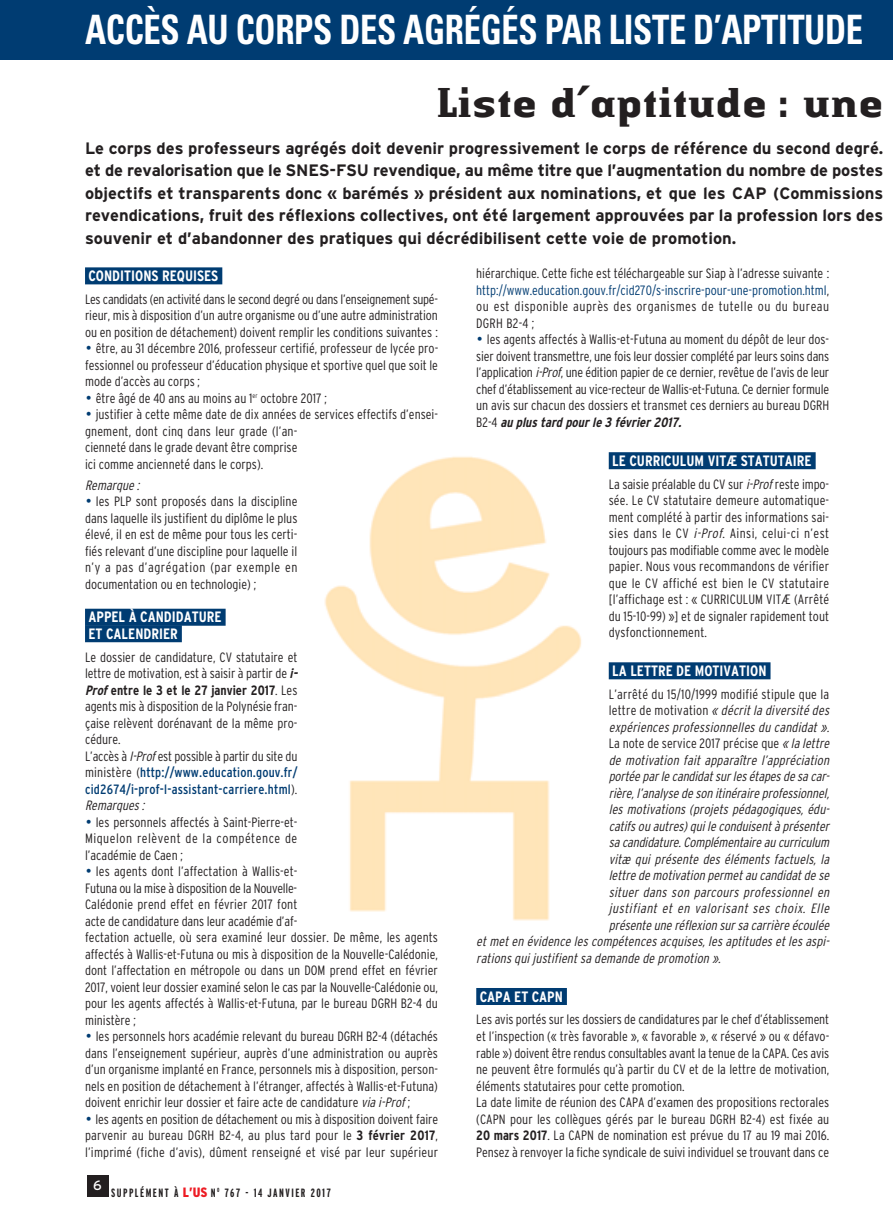
<style>
.page{position:relative;width:893px;height:1221px;background:#fff}
.page>*{position:absolute;margin:0;border:0;box-sizing:border-box;transform-origin:0 0}
.t1{font:700 43.5px "Authentic Small Ser LT";color:#231f20;scale:.9 1}
.t2{font:700 condensed 40.5px "Univers";letter-spacing:-.01em;color:#fff;scale:.85 1}
.t3{font:700 16.5px/22.5px "Interstate";color:#231f20;text-align:justify}
.t4{font:700 condensed 15px/16.5px "Interstate";color:#fff}
.t5{font:300 condensed 13.5px/16.5px "Interstate";color:#231f20;text-align:justify}
.t6{font:italic 300 condensed 13.5px "Interstate";letter-spacing:.01em;color:#231f20}
.t7{font:13.5px "Interstate";color:#fff}
.t8{font:700 extra-condensed 12px "Interstate";letter-spacing:.125em;color:#231f20}
.s1{color:#003c72}
.s2{font-size:22.5px;color:#003c72}
.s3{font-weight:700;font-style:italic}
.s4{font-weight:700}
.s5{font-style:italic}
.s6{font-weight:400;color:#003c72}
.s7{font-style:normal}
.s8{font-weight:900;font-stretch:condensed;font-size:13.5px;color:#ed1c24}
</style>
<div class="page">
<div style="left:87px;top:1175px;width:21px;height:21px;background:#231f20"></div>
<div style="left:0;top:0;width:893px;height:60px;background:#003c72"></div>
<div style="left:85px;top:267px;width:137px;height:17px;background:#003c72"></div>
<div style="left:85px;top:608px;width:141px;height:17px;background:#003c72"></div>
<div style="left:85px;top:625px;width:97px;height:17px;background:#003c72"></div>
<div style="left:609px;top:452px;width:207px;height:17px;background:#003c72"></div>
<div style="left:609px;top:662px;width:161px;height:17px;background:#003c72"></div>
<div style="left:476px;top:987px;width:91px;height:17px;background:#003c72"></div>
<img style="left:324px;top:456px;width:258px;height:465px">
<p class="t2" style="left:85px;top:15px;width:917px">ACCÈS AU CORPS DES AGRÉGÉS PAR LISTE D’APTITUDE</p>
<p class="t1" style="left:436px;top:86px;width:498px">Liste d’aptitude : une</p>
<p class="t3" style="left:85px;top:138px;width:800px">Le corps des professeurs agrégés doit devenir progressivement le corps de référence du second degré. et de revalorisation que le SNES-FSU revendique, au même titre que l’augmentation du nombre de postes objectifs et transparents donc « barémés » président aux nominations, et que les CAP (Commissions revendications, fruit des réflexions collectives, ont été largement approuvées par la profession lors des souvenir et d’abandonner des pratiques qui décrédibilisent cette voie de promotion.</p>
<p class="t4" style="left:88px;top:269px;width:135px">CONDITIONS REQUISES<span class="s1">I</span></p>
<p class="t5" style="left:85px;top:292px;width:354px">Les candidats (en activité dans le second degré ou dans l’enseignement supé&shy;rieur, mis à disposition d’un autre organisme ou d’une autre administration ou en position de détachement) doivent remplir les conditions suivantes :</p>
<p class="t5" style="left:85px;top:341px;width:355px"><span class="s2">•</span> être, au 31 décembre 2016, professeur certifié, professeur de lycée pro&shy;fessionnel ou professeur d’éducation physique et sportive quel que soit le mode d’accès au corps ;</p>
<p class="t5" style="left:85px;top:391px;width:243px"><span class="s2">•</span> être âgé de 40 ans au moins au 1<sup>er</sup> octobre 2017 ;</p>
<p class="t5" style="left:85px;top:407px;width:354px;text-align:left"><span class="s2">•</span> justifier à cette même date de dix années de services effectifs d’ensei&shy;gnement, dont cinq dans leur grade (l’an-<br>cienneté dans le grade devant être comprise<br>ici comme ancienneté dans le corps).</p>
<p class="t6" style="left:85px;top:480px;width:58px">Remarque :</p>
<p class="t5" style="left:85px;top:494px;width:214px"><span class="s2">•</span> les PLP sont proposés dans la discipline dans laquelle ils justifient du diplôme le plus élevé, il en est de même pour tous les certi&shy;fiés relevant d’une discipline pour laquelle il n’y a pas d’agrégation (par exemple en documentation ou en technologie) ;</p>
<p class="t4" style="left:88px;top:610px;width:139px">APPEL À CANDIDATURE<span class="s1">I<br></span>ET CALENDRIER<span class="s1">I</span></p>
<p class="t5" style="left:85px;top:649px;width:216px;text-align:left">Le dossier de candidature, CV statutaire et lettre de motivation, est à saisir à partir de <span class="s3">i-Prof</span><span class="s4">entre le 3 et le 27 janvier 2017</span>. Les agents mis à disposition de la Polynésie fran&shy;çaise relèvent dorénavant de la même pro&shy;cédure.<br>L’accès à <span class="s5">I-Prof</span>est possible à partir du site du ministère (<span class="s6">http://www.education.gouv.fr/ cid2674/i-prof-l-assistant-carriere.html</span>).<br><span class="s5">Remarques :</span></p>
<p class="t5" style="left:85px;top:814px;width:214px"><span class="s2">•</span> les personnels affectés à Saint-Pierre-et-Miquelon relèvent de la compétence de l’académie de Caen ;</p>
<p class="t5" style="left:85px;top:864px;width:354px;text-align:left"><span class="s2">•</span> les agents dont l’affectation à Wallis-et-<br>Futuna ou la mise à disposition de la Nouvelle-<br>Calédonie prend effet en février 2017 font<br>acte de candidature dans leur académie d’af-<br>fectation actuelle, où sera examiné leur dossier. De même, les agents affectés à Wallis-et-Futuna ou mis à disposition de la Nouvelle-Calédonie, dont l’affectation en métropole ou dans un DOM prend effet en février 2017, voient leur dossier examiné selon le cas par la Nouvelle-Calédonie ou, pour les agents affectés à Wallis-et-Futuna, par le bureau DGRH B2-4 du ministère ;</p>
<p class="t5" style="left:85px;top:1029px;width:354px"><span class="s2">•</span> les personnels hors académie relevant du bureau DGRH B2-4 (détachés dans l’enseignement supérieur, auprès d’une administration ou auprès d’un organisme implanté en France, personnels mis à disposition, person&shy;nels en position de détachement à l’étranger, affectés à Wallis-et-Futuna) doivent enrichir leur dossier et faire acte de candidature <span class="s5">viai-Prof</span>;</p>
<p class="t5" style="left:85px;top:1111px;width:355px"><span class="s2">•</span> les agents en position de détachement ou mis à disposition doivent faire parvenir au bureau DGRH B2-4, au plus tard pour le <span class="s4">3 février 2017</span>, l’imprimé (fiche d’avis), dûment renseigné et visé par leur supérieur</p>
<p class="t5" style="left:476px;top:266px;width:354px">hiérarchique. Cette fiche est téléchargeable sur Siap à l’adresse suivante : <span class="s1">http://www.education.gouv.fr/cid270/s-inscrire-pour-une-promotion.html</span>, ou est disponible auprès des organismes de tutelle ou du bureau DGRH B2-4 ;</p>
<p class="t5" style="left:476px;top:332px;width:354px"><span class="s2">•</span> les agents affectés à Wallis-et-Futuna au moment du dépôt de leur dos&shy;sier doivent transmettre, une fois leur dossier complété par leurs soins dans l’application <span class="s5">i-Prof</span>, une édition papier de ce dernier, revêtue de l’avis de leur chef d’établissement au vice-recteur de Wallis-et-Futuna. Ce dernier formule un avis sur chacun des dossiers et transmet ces derniers au bureau DGRH B 2 - 4 <span class="s3">au plus tard pour le 3 février 2017.</span></p>
<p class="t4" style="left:612px;top:453px;width:205px">LE CURRICULUM VITÆ STATUTAIRE<span class="s1">I</span></p>
<p class="t5" style="left:609px;top:477px;width:222px">La saisie préalable du CV sur <span class="s5">i-Prof</span>reste impo&shy;sée. Le CV statutaire demeure automatique&shy;ment complété à partir des informations sai&shy;sies dans le CV <span class="s5">i-Prof</span>. Ainsi, celui-ci n’est toujours pas modifiable comme avec le modèle papier. Nous vous recommandons de vérifier que le CV affiché est bien le CV statutaire [l’affichage est : « CURRICULUM VITÆ (Arrêté du 15-10-99) »] et de signaler rapidement tout dysfonctionnement.</p>
<p class="t4" style="left:612px;top:663px;width:160px">LA LETTRE DE MOTIVATION<span class="s1">I</span></p>
<p class="t5" style="left:609px;top:687px;width:222px">L’arrêté du 15/10/1999 modifié stipule que la</p>
<p class="t6" style="left:609px;top:705px;width:225px"><span class="s7">l e t t r e d e m o t i v a t i o n</span> « décritla diversité des</p>
<p class="t6" style="left:609px;top:722px;width:225px">expériences professionnelles du candidat».</p>
<p class="t5" style="left:609px;top:736px;width:225px">La note de service 2017 précise que <span class="s5">« la lettre</span></p>
<p class="t6" style="left:609px;top:755px;width:225px">de motivation fait apparaître l’appréciation</p>
<p class="t6" style="left:609px;top:771px;width:225px">portée parle candidatsurlesétapesde sa car-</p>
<p class="t6" style="left:609px;top:788px;width:225px">rière,l’analyse de son itinéraire professionnel,</p>
<p class="t6" style="left:609px;top:804px;width:225px">les motivations (projets pédagogiques, édu-</p>
<p class="t6" style="left:609px;top:821px;width:225px">catifs ou autres)quile conduisentà présenter</p>
<p class="t6" style="left:609px;top:837px;width:225px">sa candidature.Complémentaire au curriculum</p>
<p class="t6" style="left:609px;top:854px;width:225px">vitæ qui présente des éléments factuels, la</p>
<p class="t6" style="left:609px;top:870px;width:225px">lettre de motivation permetau candidatde se</p>
<p class="t6" style="left:609px;top:887px;width:225px">situer dans son parcours professionnel en</p>
<p class="t6" style="left:609px;top:903px;width:225px">justifiant et en valorisant ses choix. Elle</p>
<p class="t6" style="left:609px;top:920px;width:225px">présente une réflexion sursa carrière écoulée</p>
<p class="t6" style="left:476px;top:936px;width:357px">etmeten évidence les compétences acquises,les aptitudes etles aspi-</p>
<p class="t6" style="left:476px;top:953px;width:249px">rations quijustifientsa demande de promotion ».</p>
<p class="t4" style="left:480px;top:989px;width:89px">CAPA ET CAPN<span class="s1">I</span></p>
<p class="t5" style="left:476px;top:1012px;width:355px;text-align:left">Les avis portés sur les dossiers de candidatures par le chef d’établissement et l’inspection (« très favorable », « favorable », « réservé » ou « défavo&shy;rable ») doivent être rendus consultables avant la tenue de la CAPA. Ces avis ne peuvent être formulés qu’à partir du CV et de la lettre de motivation, éléments statutaires pour cette promotion.<br>La date limite de réunion des CAPA d’examen des propositions rectorales (CAPN pour les collègues gérés par le bureau DGRH B2-4) est fixée au <span class="s4">20 mars 2017</span>. La CAPN de nomination est prévue du 17 au 19 mai 2016.<br>Pensez à renvoyer la fiche syndicale de suivi individuel se trouvant dans ce</p>
<p class="t7" style="left:93px;top:1180px;width:10px">6</p>
<p class="t8" style="left:111px;top:1188px;width:221px">SUPPLÉMENT À <span class="s8">L’US</span> N <sup>O</sup> 767 - 14 JANVIER 2017</p>
</div>
